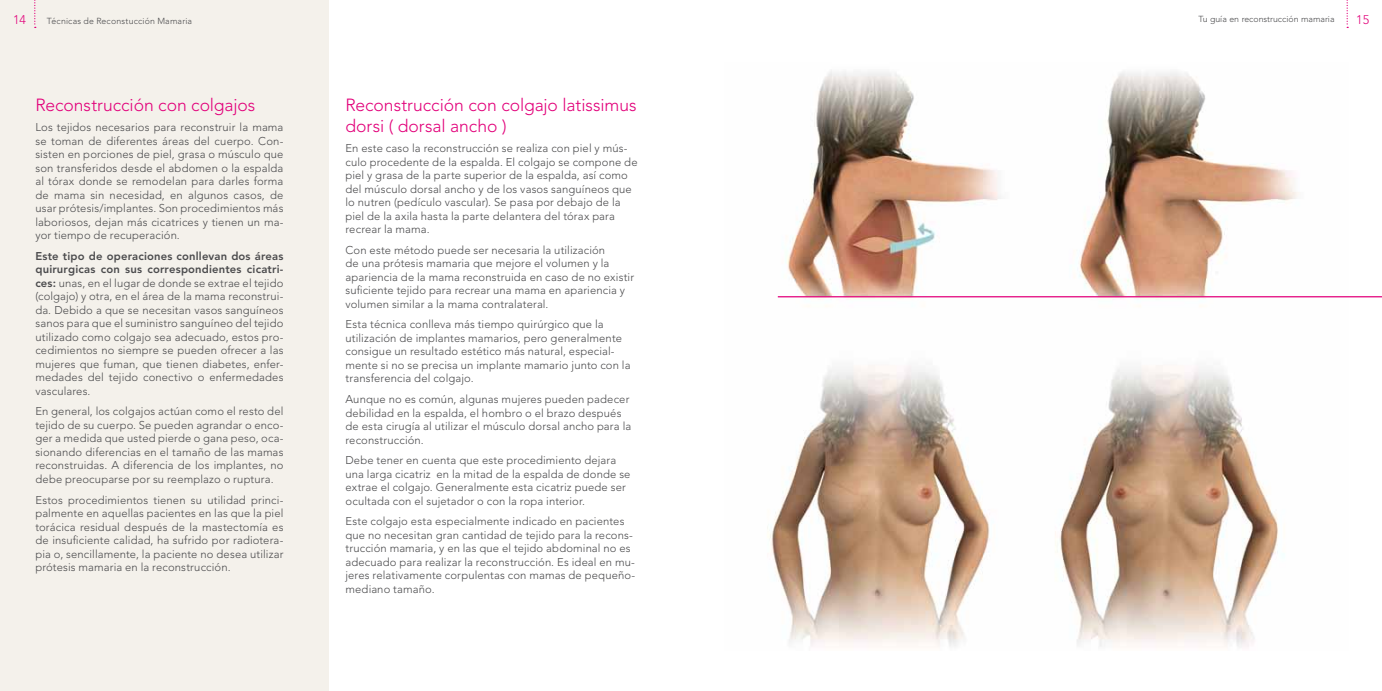
<style>
.page{position:relative;width:1382px;height:691px;background:#fff}
.page>*{position:absolute;margin:0;border:0;box-sizing:border-box;transform-origin:0 0}
.t1{font:300 17.5px/21px "Avenir LT Std";letter-spacing:-.005em;color:#e2007a}
.t2{font:300 12.5px "Avenir";color:#e2007a}
.t3{font:300 11.25px/13.5px "Avenir LT Std";letter-spacing:.01em;color:#4b4b4d}
.t4{font:300 8.75px "Avenir LT Std";letter-spacing:.02em;color:#4b4b4d}
.t5{font:300 8.75px "Avenir";color:#4b4b4d}
.s1{font-weight:800}
</style>
<div class="page">
<div style="left:0;top:0;width:329px;height:691px;background:#f4f1eb"></div>
<svg style="left:1346px;top:0;width:2px;height:28px"></svg>
<svg style="left:34px;top:0;width:2px;height:28px"></svg>
<img style="left:767px;top:70px;width:582px;height:577px">
<hr style="left:778px;top:296px;width:604px;height:1px;background:#e2007a">
<p class="t2" style="left:13px;top:12px;width:15px">14</p>
<p class="t5" style="left:1198px;top:14px;width:138px">Tu guía en reconstrucción mamaria</p>
<p class="t2" style="left:1356px;top:12px;width:15px">15</p>
<p class="t4" style="left:47px;top:16px;width:147px">Técnicas de Reconstucción Mamaria</p>
<h1 class="t1" style="left:35px;top:94px;width:221px">Reconstrucción con colgajos</h1>
<p class="t3" style="left:35px;top:121px;width:250px;text-align:justify">Los tejidos necesarios para reconstruir la mama se toman de diferentes áreas del cuerpo. Con&shy;sisten en porciones de piel, grasa o músculo que son transferidos desde el abdomen o la espalda al tórax donde se remodelan para darles forma de mama sin necesidad, en algunos casos, de usar prótesis/implantes. Son procedimientos más laboriosos, dejan más cicatrices y tienen un ma&shy;yor tiempo de recuperación.</p>
<p class="t3" style="left:35px;top:249px;width:250px;text-align:justify"><span class="s1">Este tipo de operaciones conllevan dos áreas quirurgicas con sus correspondientes cicatri&shy;ces:</span> unas, en el lugar de donde se extrae el tejido (colgajo) y otra, en el área de la mama reconstrui&shy;da. Debido a que se necesitan vasos sanguíneos sanos para que el suministro sanguíneo del tejido utilizado como colgajo sea adecuado, estos pro&shy;cedimientos no siempre se pueden ofrecer a las mujeres que fuman, que tienen diabetes, enfer&shy;medades del tejido conectivo o enfermedades vasculares.</p>
<p class="t3" style="left:35px;top:405px;width:250px;text-align:justify">En general, los colgajos actúan como el resto del tejido de su cuerpo. Se pueden agrandar o enco&shy;ger a medida que usted pierde o gana peso, oca&shy;sionando diferencias en el tamaño de las mamas reconstruidas. A diferencia de los implantes, no debe preocuparse por su reemplazo o ruptura.</p>
<p class="t3" style="left:35px;top:493px;width:250px;text-align:justify">Estos procedimientos tienen su utilidad princi&shy;palmente en aquellas pacientes en las que la piel torácica residual después de la mastectomía es de insuficiente calidad, ha sufrido por radiotera&shy;pia o, sencillamente, la paciente no desea utilizar prótesis mamaria en la reconstrucción.</p>
<h1 class="t1" style="left:345px;top:94px;width:293px">Reconstrucción con colgajo latissimus dorsi ( dorsal ancho )</h1>
<p class="t3" style="left:345px;top:142px;width:294px">En este caso la reconstrucción se realiza con piel y mús&shy;culo procedente de la espalda. El colgajo se compone de piel y grasa de la parte superior de la espalda, así como del músculo dorsal ancho y de los vasos sanguíneos que lo nutren (pedículo vascular). Se pasa por debajo de la piel de la axila hasta la parte delantera del tórax para recrear la mama.</p>
<p class="t3" style="left:345px;top:243px;width:290px">Con este método puede ser necesaria la utilización<br>de una prótesis mamaria que mejore el volumen y la apariencia de la mama reconstruida en caso de no existir suficiente tejido para recrear una mama en apariencia y volumen similar a la mama contralateral.</p>
<p class="t3" style="left:345px;top:318px;width:287px">Esta técnica conlleva más tiempo quirúrgico que la utilización de implantes mamarios, pero generalmente consigue un resultado estético más natural, especial&shy;mente si no se precisa un implante mamario junto con la transferencia del colgajo.</p>
<p class="t3" style="left:345px;top:392px;width:287px">Aunque no es común, algunas mujeres pueden padecer debilidad en la espalda, el hombro o el brazo después de esta cirugía al utilizar el músculo dorsal ancho para la reconstrucción.</p>
<p class="t3" style="left:345px;top:454px;width:287px">Debe tener en cuenta que este procedimiento dejara una larga cicatriz en la mitad de la espalda de donde se extrae el colgajo. Generalmente esta cicatriz puede ser ocultada con el sujetador o con la ropa interior.</p>
<p class="t3" style="left:345px;top:515px;width:291px">Este colgajo esta especialmente indicado en pacientes que no necesitan gran cantidad de tejido para la recons&shy;trucción mamaria, y en las que el tejido abdominal no es adecuado para realizar la reconstrucción. Es ideal en mu&shy;jeres relativamente corpulentas con mamas de pequeño&shy;mediano tamaño.</p>
</div>
